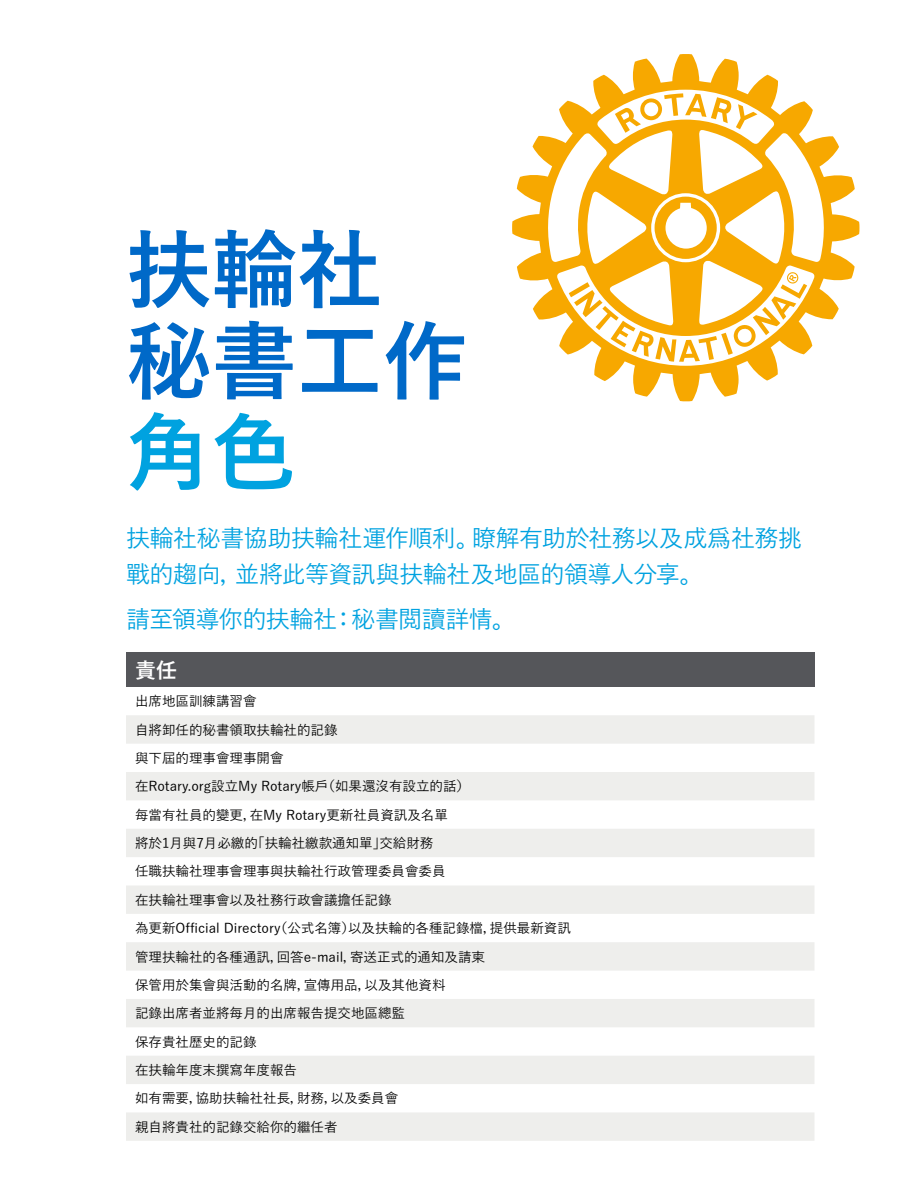
<style>
.page{position:relative;width:918px;height:1188px;background:#fff}
.page>*{position:absolute;margin:0;border:0;box-sizing:border-box;transform-origin:0 0}
.t1{font:700 85.5px/91.5px "Yu Go";color:#0069c8}
.t2{font:700 85.5px "Yu Go";color:#00a2e0}
.t3{font:500 24px/36px "Yu Go";letter-spacing:-.025em;color:#00a2e0}
.t4{font:700 21px "Yu Go";color:#fff}
.t5{font:500 13.5px/28.3px "Yu Go";color:#000}
</style>
<div class="page">
<div style="left:126px;top:652px;width:688px;height:35px;background:#55565a"></div>
<svg style="left:126px;top:715px;width:688px;height:426px;fill:#eeeeec"></svg>
<svg style="left:512px;top:54px;width:347px;height:347px"></svg>
<svg style="left:787px;top:272px;width:11px;height:12px"></svg>
<h1 class="t1" style="left:126px;top:226px;width:343px">扶輪社秘書工作</h1>
<h1 class="t2" style="left:126px;top:405px;width:172px">角色</h1>
<h2 class="t3" style="left:126px;top:518px;width:678px">扶輪社秘書協助扶輪社運作順利。瞭解有助於社務以及成爲社務挑戰的趨向，並將此等資訊與扶輪社及地區的領導人分享。</h2>
<h2 class="t3" style="left:126px;top:599px;width:391px">請至領導你的扶輪社：秘書閲讀詳情。</h2>
<h3 class="t4" style="left:135px;top:658px;width:43px">責任</h3>
<p class="t5" style="left:135px;top:685px;width:437px">出席地區訓練講習會<br>自將卸任的秘書領取扶輪社的記錄<br>與下屆的理事會理事開會<br>在Rotary.org設立My Rotary帳戶（如果還沒有設立的話）<br>每當有社員的變更，在My Rotary更新社員資訊及名單<br>將於1月與7月必繳的「扶輪社繳款通知單」交給財務<br>任職扶輪社理事會理事與扶輪社行政管理委員會委員<br>在扶輪社理事會以及社務行政會議擔任記錄<br>為更新Official Directory（公式名簿）以及扶輪的各種記錄檔，提供最新資訊管理扶輪社的各種通訊，回答e-mail，寄送正式的通知及請柬<br>保管用於集會與活動的名牌，宣傳用品，以及其他資料<br>記錄出席者並將每月的出席報告提交地區總監<br>保存貴社歷史的記錄<br>在扶輪年度末撰寫年度報告<br>如有需要，協助扶輪社社長，財務，以及委員會<br>親自將貴社的記錄交給你的繼任者</p>
</div>
